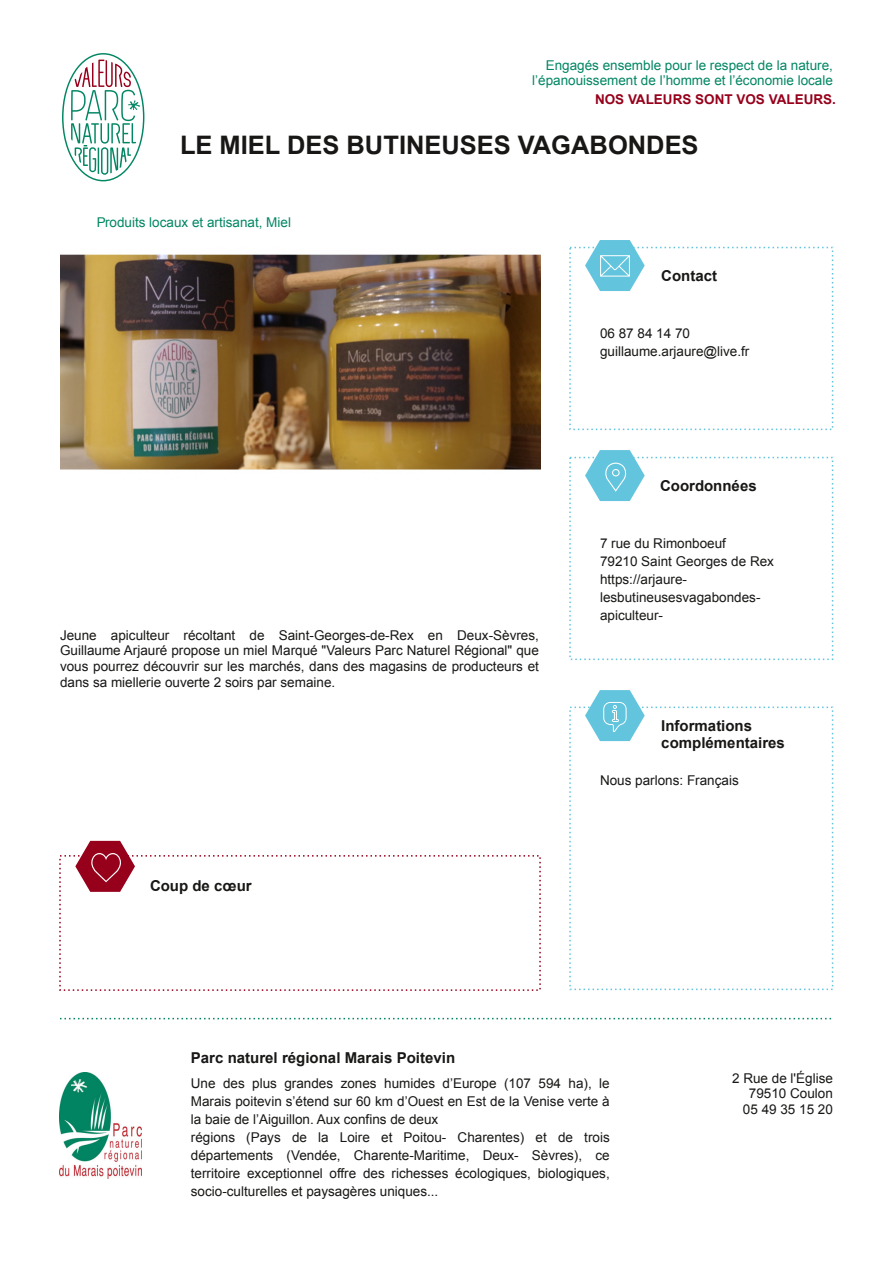
<style>
.page{position:relative;width:893px;height:1263px;background:#fff}
.page>*{position:absolute;margin:0;border:0;box-sizing:border-box;transform-origin:0 0}
.t1{font:700 25.5px "Arial";color:#181715}
.t2{font:700 15px/17.2px "Arial";color:#181715}
.t3{font:13.5px/18px "Arial";color:#181715}
.t4{font:13.5px/15.5px "Arial";color:#028663;text-align:right}
.t5{font:700 13.5px "Arial";color:#97001b}
</style>
<div class="page">
<img style="left:60px;top:1072px;width:82px;height:106px">
<svg style="left:60px;top:1018px;width:772px;height:1px"></svg>
<svg style="left:585px;top:690px;width:60px;height:51px"></svg>
<svg style="left:585px;top:450px;width:60px;height:51px"></svg>
<svg style="left:585px;top:240px;width:60px;height:51px"></svg>
<svg style="left:75px;top:841px;width:60px;height:51px"></svg>
<img style="left:60px;top:254px;width:480px;height:216px">
<svg style="left:62px;top:53px;width:83px;height:129px"></svg>
<p class="t4" style="left:532px;top:57px;width:302px">Engagés ensemble pour le respect de la nature, l’épanouissement de l’homme et l’économie locale</p>
<p class="t5" style="left:595px;top:92px;width:242px">NOS VALEURS SONT VOS VALEURS.</p>
<h1 class="t1" style="left:180px;top:131px;width:520px">LE MIEL DES BUTINEUSES VAGABONDES</h1>
<p class="t4" style="left:96px;top:215px;width:196px">Produits locaux et artisanat, Miel</p>
<p class="t3" style="left:60px;top:627px;width:480px;line-height:15.5px;text-align:justify">Jeune apiculteur récoltant de Saint-Georges-de-Rex en Deux-Sèvres, Guillaume Arjauré propose un miel Marqué "Valeurs Parc Naturel Régional" que vous pourrez découvrir sur les marchés, dans des magasins de producteurs et dans sa miellerie ouverte 2 soirs par semaine.</p>
<p class="t2" style="left:150px;top:877px;width:103px">Coup de cœur</p>
<p class="t2" style="left:661px;top:267px;width:57px">Contact</p>
<p class="t3" style="left:600px;top:324px;width:151px">06 87 84 14 70 guillaume.arjaure@live.fr</p>
<p class="t2" style="left:660px;top:477px;width:98px">Coordonnées</p>
<p class="t3" style="left:600px;top:534px;width:175px">7 rue du Rimonboeuf<br>79210 Saint Georges de Rex https://arjaure&shy;lesbutineusesvagabondes&shy;apiculteur-</p>
<p class="t2" style="left:661px;top:717px;width:125px">Informations complémentaires</p>
<p class="t3" style="left:600px;top:771px;width:140px">Nous parlons: Français</p>
<p class="t2" style="left:191px;top:1049px;width:266px">Parc naturel régional Marais Poitevin</p>
<p class="t3" style="left:191px;top:1074px;width:420px">Une des plus grandes zones humides d’Europe (107 594 ha), le Marais poitevin s’étend sur 60 km d’Ouest en Est de la Venise verte à la baie de l’Aiguillon. Aux confins de deux<br>régions (Pays de la Loire et Poitou- Charentes) et de trois départements (Vendée, Charente-Maritime, Deux- Sèvres), ce territoire exceptionnel offre des richesses écologiques, biologiques, socio-culturelles et paysagères uniques...</p>
<p class="t3" style="left:732px;top:1070px;width:102px;line-height:15.5px;text-align:right">2 Rue de l'Église<br>79510 Coulon<br>05 49 35 15 20</p>
</div>
